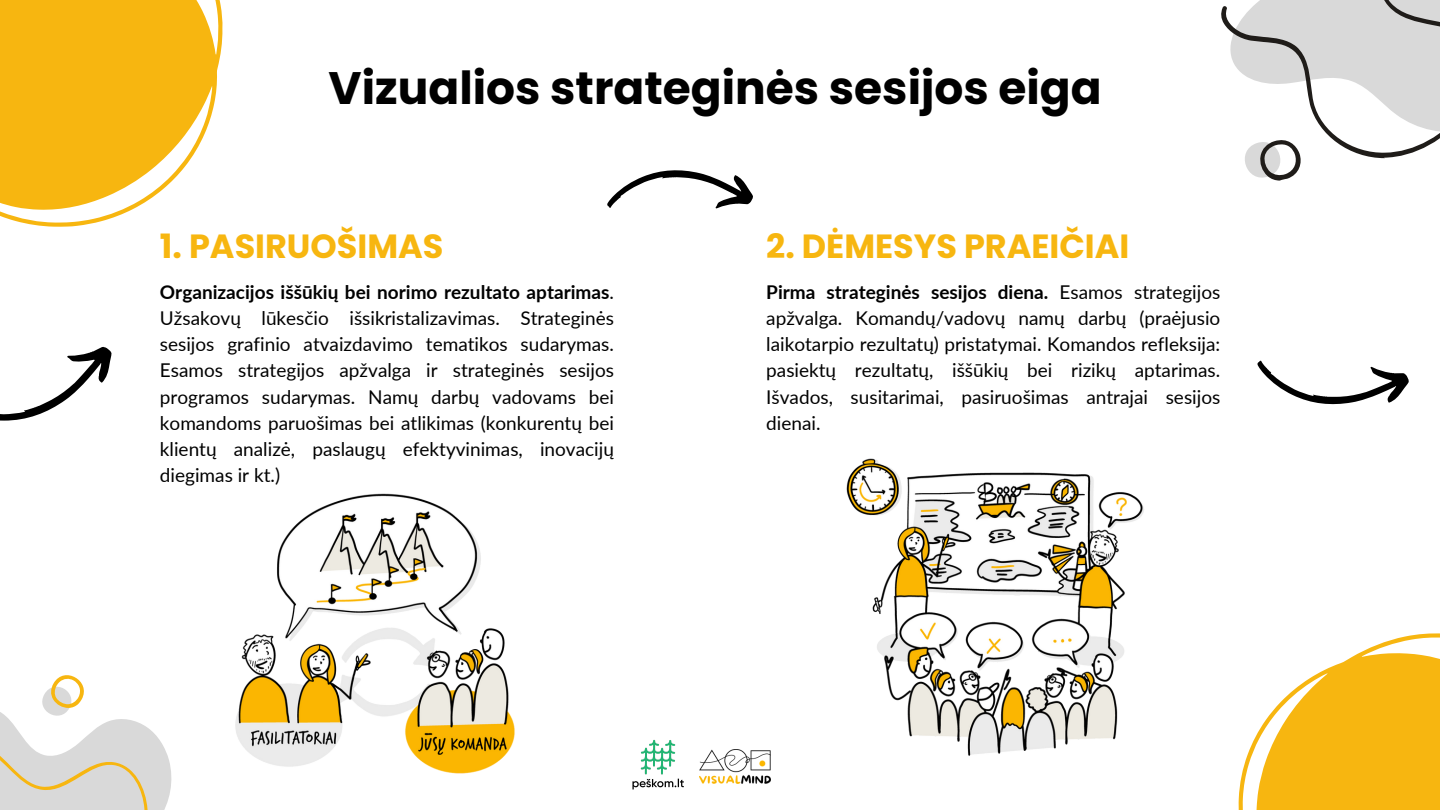
<style>
.page{position:relative;width:1440px;height:810px;background:#fff}
.page>*{position:absolute;margin:0;border:0;box-sizing:border-box;transform-origin:0 0}
.t1{font:700 45.5px "Poppins";color:#000}
.t2{font:700 33.5px "Poppins";color:#f7b610}
.t3{font:19px/26.2px "Lato";color:#000;text-align:justify}
.s1{font-weight:700}
</style>
<div class="page">
<svg style="left:0;top:0;width:223px;height:227px;fill:#f7b610"></svg>
<svg style="left:1239px;top:633px;width:201px;height:177px"></svg>
<svg style="left:0;top:675px;width:172px;height:135px"></svg>
<svg style="left:1221px;top:0;width:219px;height:181px"></svg>
<svg style="left:607px;top:170px;width:146px;height:39px"></svg>
<svg style="left:1257px;top:360px;width:152px;height:45px"></svg>
<svg style="left:0;top:346px;width:112px;height:75px"></svg>
<img style="left:632px;top:739px;width:52px;height:51px">
<img style="left:700px;top:749px;width:70px;height:34px">
<img style="left:235px;top:493px;width:280px;height:281px">
<img style="left:846px;top:458px;width:298px;height:298px">
<h2 class="t1" style="left:329px;top:56px;width:775px">Vizualios strateginės sesijos eiga</h2>
<p class="t2" style="left:160px;top:223px;width:285px">1. PASIRUOŠIMAS</p>
<h2 class="t3" style="left:160px;top:278px;width:456px"><span class="s1">Organizacijos iššūkių bei norimo rezultato aptarimas</span>.<br>Užsakovų lūkesčio išsikristalizavimas. Strateginės sesijos grafinio atvaizdavimo tematikos sudarymas.<br>Esamos strategijos apžvalga ir strateginės sesijos programos sudarymas. Namų darbų vadovams bei komandoms paruošimas bei atlikimas (konkurentų bei klientų analizė, paslaugų efektyvinimas, inovacijų diegimas ir kt.)</h2>
<p class="t2" style="left:766px;top:223px;width:365px">2. DĖMESYS PRAEIČIAI</p>
<p class="t3" style="left:766px;top:278px;width:456px"><span class="s1">Pirma strateginės sesijos diena.</span> Esamos strategijos apžvalga. Komandų/vadovų namų darbų (praėjusio laikotarpio rezultatų) pristatymai. Komandos refleksija: pasiektų rezultatų, iššūkių bei rizikų aptarimas.<br>Išvados, susitarimai, pasiruošimas antrajai sesijos dienai.</p>
</div>
